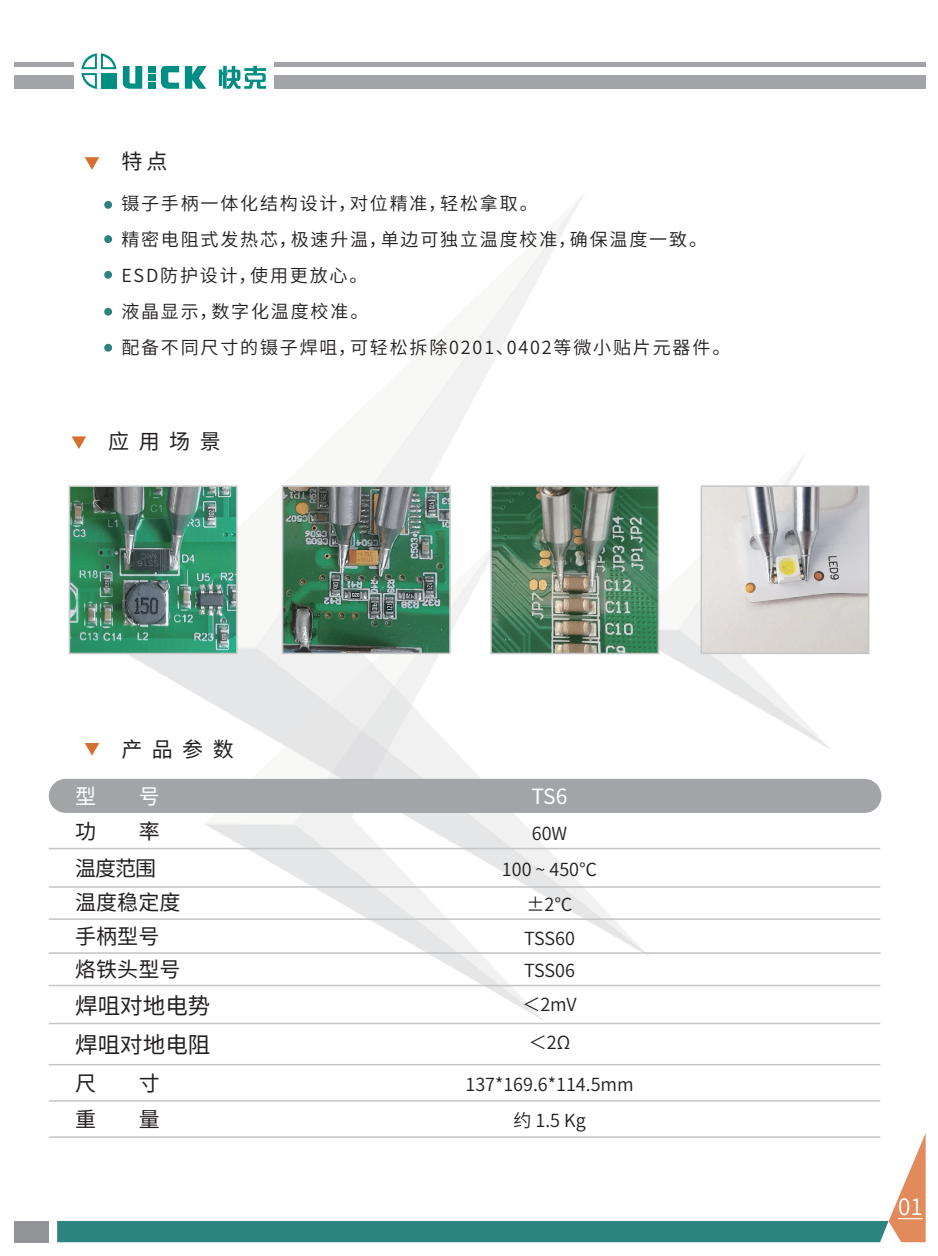
<style>
.page{position:relative;width:938px;height:1256px;background:#fff}
.page>*{position:absolute;margin:0;border:0;box-sizing:border-box;transform-origin:0 0}
.t1{font:22.5px/38.5px "Source Han Sans CN";color:#231f20}
.t2{font:22.5px "Source Han Sans CN";color:#fff}
.t3{font:21px/37.2px "Source Han Sans CN";color:#231f20;text-align:right}
.t4{font:21px "Source Han Sans CN";color:#fff}
.t5{font:18px/36px "Source Han Sans CN";letter-spacing:.1em;color:#231f20}
.t6{font:18px "Source Han Sans CN";color:#231f20}
</style>
<div class="page">
<div style="left:15px;top:1221px;width:34px;height:21px;background:#939497"></div>
<hr style="left:49px;top:952px;width:830px;height:2px;background:#c3c5c6">
<svg style="left:85px;top:157px;width:14px;height:13px"></svg>
<svg style="left:57px;top:1135px;width:868px;height:107px"></svg>
<div style="left:15px;top:75px;width:59px;height:14px;background:#a2a4a7"></div>
<div style="left:274px;top:75px;width:651px;height:14px;background:#a2a4a7"></div>
<hr style="left:274px;top:63px;width:651px;height:4px;background:#a2a4a7">
<hr style="left:15px;top:63px;width:59px;height:4px;background:#a2a4a7">
<div style="left:104px;top:201px;width:8px;height:8px;background:#2e8381;border-radius:50%"></div>
<div style="left:104px;top:235px;width:8px;height:8px;background:#2e8381;border-radius:50%"></div>
<div style="left:104px;top:271px;width:8px;height:8px;background:#2e8381;border-radius:50%"></div>
<div style="left:104px;top:308px;width:8px;height:8px;background:#2e8381;border-radius:50%"></div>
<div style="left:104px;top:344px;width:8px;height:8px;background:#2e8381;border-radius:50%"></div>
<div style="left:49px;top:779px;width:832px;height:34px;background:#a2a4a7;border-radius:17px"></div>
<hr style="left:49px;top:848px;width:830px;height:1px;background:#c3c5c6">
<hr style="left:49px;top:918px;width:830px;height:2px;background:#c3c5c6">
<hr style="left:49px;top:886px;width:830px;height:2px;background:#c3c5c6">
<hr style="left:49px;top:1100px;width:830px;height:1px;background:#c3c5c6">
<svg style="left:72px;top:436px;width:14px;height:13px"></svg>
<svg style="left:85px;top:743px;width:14px;height:12px"></svg>
<hr style="left:49px;top:985px;width:830px;height:1px;background:#c3c5c6">
<hr style="left:49px;top:1136px;width:830px;height:2px;background:#c3c5c6">
<hr style="left:49px;top:1064px;width:830px;height:1px;background:#c3c5c6">
<hr style="left:49px;top:1023px;width:830px;height:1px;background:#c3c5c6">
<img style="left:703px;top:488px;width:163px;height:163px">
<div style="left:700px;top:485px;width:169px;height:169px;border:2px solid #c3c5c6"></div>
<img style="left:72px;top:488px;width:162px;height:163px">
<div style="left:69px;top:485px;width:168px;height:169px;border:2px solid #c3c5c6"></div>
<img style="left:285px;top:488px;width:162px;height:163px">
<div style="left:282px;top:485px;width:168px;height:169px;border:2px solid #c3c5c6"></div>
<img style="left:493px;top:488px;width:163px;height:163px">
<div style="left:490px;top:485px;width:169px;height:169px;border:2px solid #c3c5c6"></div>
<svg style="left:123px;top:66px;width:19px;height:23px"></svg>
<div style="left:148px;top:66px;width:7px;height:6px;background:#008e84"></div>
<div style="left:148px;top:74px;width:7px;height:7px;background:#008e84"></div>
<div style="left:148px;top:82px;width:7px;height:7px;background:#008e84"></div>
<svg style="left:161px;top:66px;width:18px;height:23px"></svg>
<svg style="left:185px;top:66px;width:21px;height:23px"></svg>
<div style="left:101px;top:73px;width:16px;height:16px;background:#008e84"></div>
<svg style="left:81px;top:53px;width:35px;height:36px"></svg>
<svg style="left:219px;top:66px;width:47px;height:23px"></svg>
<p class="t3" style="left:121px;top:143px;width:48px">特点</p>
<p class="t5" style="left:121px;top:186px;width:610px">镊子手柄一体化结构设计，对位精准，轻松拿取。<br>精密电阻式发热芯，极速升温，单边可独立温度校准，确保温度一致。<br>ESD防护设计，使用更放心。<br>液晶显示，数字化温度校准。<br>配备不同尺寸的镊子焊咀，可轻松拆除0201、0402等微小贴片元器件。</p>
<p class="t3" style="left:108px;top:423px;width:114px">应用场景</p>
<p class="t3" style="left:121px;top:731px;width:114px">产品参数</p>
<p class="t4" style="left:75px;top:784px;width:23px">型</p>
<p class="t4" style="left:139px;top:784px;width:22px">号</p>
<p class="t3" style="left:75px;top:813px;width:23px">功</p>
<p class="t3" style="left:75px;top:813px;width:86px">率<br>温度范围</p>
<p class="t3" style="left:75px;top:884px;width:106px">温度稳定度</p>
<p class="t4" style="left:531px;top:784px;width:37px">TS6</p>
<p class="t5" style="left:531px;top:815px;width:37px">60W</p>
<p class="t5" style="left:501px;top:852px;width:97px">100 ~ 450℃</p>
<p class="t5" style="left:526px;top:887px;width:47px">±2℃</p>
<p class="t3" style="left:75px;top:918px;width:85px">手柄型号</p>
<p class="t5" style="left:524px;top:920px;width:52px">TSS60</p>
<p class="t3" style="left:75px;top:951px;width:106px">烙铁头型号</p>
<p class="t5" style="left:524px;top:953px;width:52px">TSS06</p>
<p class="t1" style="left:75px;top:987px;width:137px">焊咀对地电势焊咀对地电阻</p>
<p class="t5" style="left:522px;top:985px;width:56px;line-height:38.5px;text-align:center">＜2mV＜2Ω</p>
<p class="t3" style="left:75px;top:1065px;width:23px">尺</p>
<p class="t3" style="left:139px;top:1065px;width:22px">寸</p>
<p class="t6" style="left:465px;top:1074px;width:170px">137*169.6*114.5mm</p>
<p class="t3" style="left:75px;top:1101px;width:23px">重</p>
<p class="t3" style="left:139px;top:1101px;width:22px">量</p>
<p class="t5" style="left:513px;top:1103px;width:74px">约 1.5 Kg</p>
<p class="t2" style="left:897px;top:1194px;width:26px">01</p>
</div>
